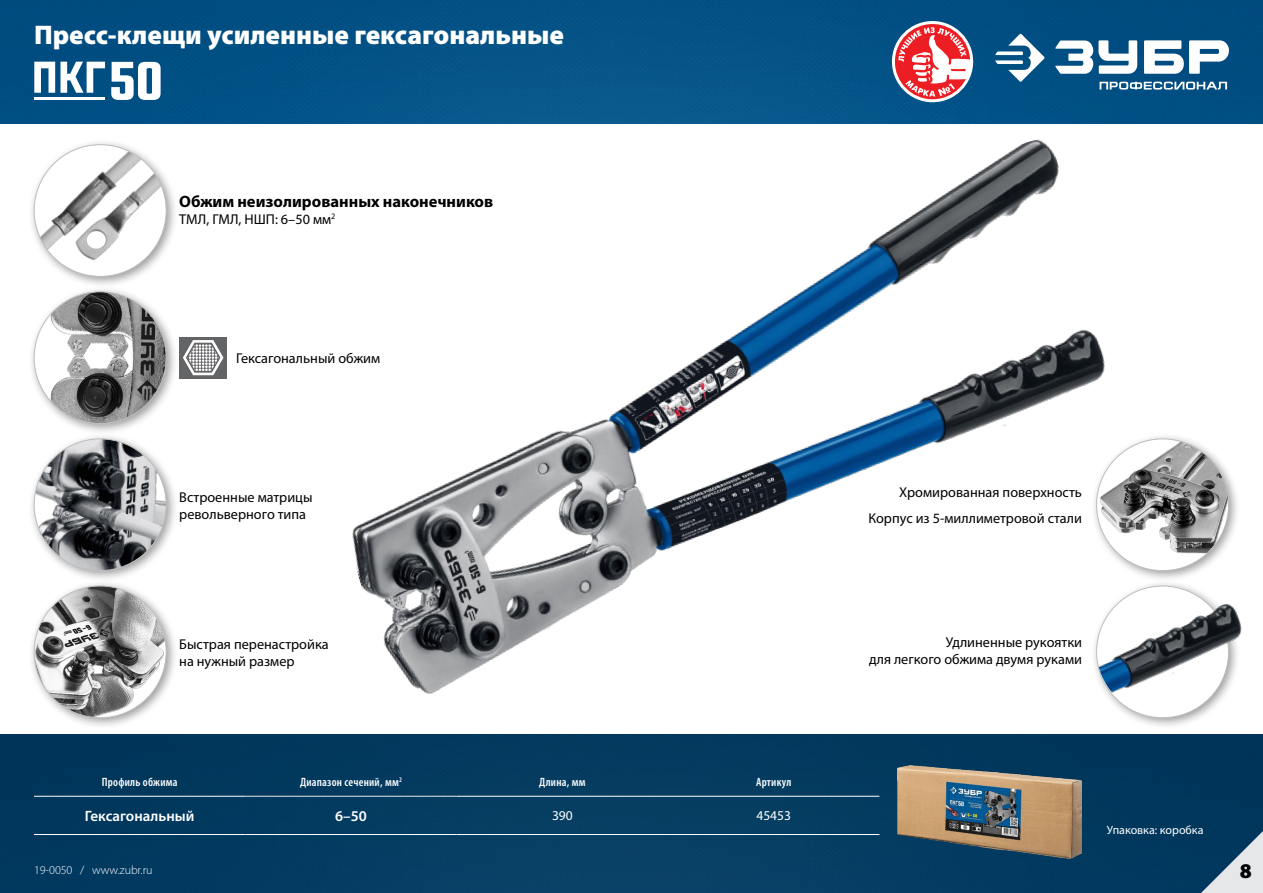
<style>
.page{position:relative;width:1263px;height:893px;background:#fff}
.page>*{position:absolute;margin:0;border:0;box-sizing:border-box;transform-origin:0 0}
.t1{font:900 27px "Myriad Pro";color:#fff}
.t2{font:900 21px "Myriad Pro";color:#000}
.t3{font:700 16.5px "Myriad Pro";color:#000}
.t4{font:600 15px "Myriad Pro";color:#fff}
.t5{font:14.25px/17.1px "Myriad Pro";color:#000}
.t6{font:13.5px "Myriad Pro";color:#fff}
.t7{font:600 condensed 12px "Myriad Pro";letter-spacing:.02em;color:#fff}
.t8{font:300 12px "Myriad Pro";letter-spacing:-.005em;color:#fff}
.t9{font:12px "Myriad Pro";color:#fff}
</style>
<div class="page">
<div style="left:1px;top:735px;width:1262px;height:158px;background:#023a5f"></div>
<img style="left:352px;top:139px;width:753px;height:555px">
<div style="left:0;top:0;width:1263px;height:123px;background:#025185"></div>
<div style="left:1090px;top:432px;width:151px;height:151px;background:#000;opacity:.4"></div>
<div style="left:1096px;top:439px;width:132px;height:132px;background:#fff;border-radius:50%"></div>
<img style="left:1098px;top:439px;width:130px;height:116px">
<div style="left:1090px;top:579px;width:151px;height:151px;background:#fff"></div>
<div style="left:28px;top:285px;width:151px;height:151px;background:#000;opacity:.4"></div>
<div style="left:34px;top:292px;width:132px;height:131px;background:#fff;border-radius:50%"></div>
<img style="left:51px;top:292px;width:115px;height:131px">
<div style="left:28px;top:432px;width:151px;height:151px;background:#000;opacity:.4"></div>
<img style="left:34px;top:439px;width:132px;height:132px;border-radius:66px">
<hr style="left:245px;top:796px;width:212px;height:1px;background:#e6e7e8">
<hr style="left:34px;top:796px;width:211px;height:1px;background:#fff">
<hr style="left:457px;top:796px;width:211px;height:1px;background:#fff">
<hr style="left:668px;top:796px;width:211px;height:1px;background:#fff">
<hr style="left:34px;top:834px;width:211px;height:1px;background:#fff">
<hr style="left:245px;top:834px;width:212px;height:1px;background:#fff">
<hr style="left:457px;top:834px;width:211px;height:1px;background:#fff">
<hr style="left:668px;top:834px;width:211px;height:1px;background:#fff">
<svg style="left:1201px;top:831px;width:62px;height:62px"></svg>
<div style="left:28px;top:579px;width:151px;height:151px;background:#000;opacity:.4"></div>
<img style="left:34px;top:586px;width:132px;height:132px;border-radius:66px">
<svg style="left:892px;top:21px;width:81px;height:81px"></svg>
<div style="left:895px;top:24px;width:75px;height:75px;background:#ed1d24;border-radius:50%"></div>
<svg style="left:898px;top:27px;width:74px;height:70px"></svg>
<svg style="left:1099px;top:82px;width:128px;height:8px"></svg>
<svg style="left:995px;top:34px;width:50px;height:48px"></svg>
<svg style="left:1054px;top:40px;width:175px;height:34px"></svg>
<div style="left:28px;top:138px;width:151px;height:151px;background:#000;opacity:.4"></div>
<img style="left:34px;top:145px;width:132px;height:131px;border-radius:66px">
<img style="left:1096px;top:575px;width:146px;height:149px">
<svg style="left:111px;top:62px;width:50px;height:38px"></svg>
<svg style="left:34px;top:62px;width:71px;height:31px"></svg>
<hr style="left:34px;top:98px;width:71px;height:2px;background:#fff">
<img style="left:897px;top:765px;width:185px;height:94px">
<div style="left:179px;top:337px;width:48px;height:42px;background:#636466"></div>
<svg style="left:183px;top:340px;width:40px;height:35px"></svg>
<h1 class="t1" style="left:34px;top:17px;width:531px">Пресс-клещи усиленные гексагональные</h1>
<p class="t3" style="left:179px;top:191px;width:315px">Обжим неизолированных наконечников</p>
<p class="t5" style="left:179px;top:210px;width:158px">ТМЛ, ГМЛ, НШП: 6–50 мм<sup>2</sup></p>
<p class="t5" style="left:236px;top:349px;width:146px">Гексагональный обжим</p>
<p class="t5" style="left:179px;top:488px;width:135px">Встроенные матрицы револьверного типа</p>
<p class="t5" style="left:868px;top:479px;width:215px;line-height:25.7px;text-align:right">Хромированная поверхность<br>Корпус из 5-миллиметровой стали</p>
<p class="t5" style="left:179px;top:635px;width:151px">Быстрая перенастройка на нужный размер</p>
<p class="t7" style="left:102px;top:775px;width:77px">Профиль обжима</p>
<p class="t7" style="left:300px;top:775px;width:103px">Диапазон сечений, мм<sup>2</sup></p>
<p class="t7" style="left:539px;top:775px;width:48px">Длина, мм</p>
<p class="t7" style="left:756px;top:775px;width:37px">Артикул</p>
<p class="t4" style="left:85px;top:806px;width:111px">Гексагональный</p>
<p class="t4" style="left:335px;top:806px;width:33px">6–50</p>
<p class="t6" style="left:552px;top:808px;width:22px">390</p>
<p class="t6" style="left:756px;top:808px;width:36px">45453</p>
<p class="t5" style="left:869px;top:634px;width:214px;text-align:right">Удлиненные рукоятки<br>для легкого обжима двумя руками</p>
<p class="t9" style="left:1107px;top:823px;width:98px">Упаковка: коробка</p>
<p class="t8" style="left:34px;top:862px;width:120px">19-0050 / www.zubr.ru</p>
<h2 class="t2" style="left:1240px;top:856px;width:14px">8</h2>
</div>
